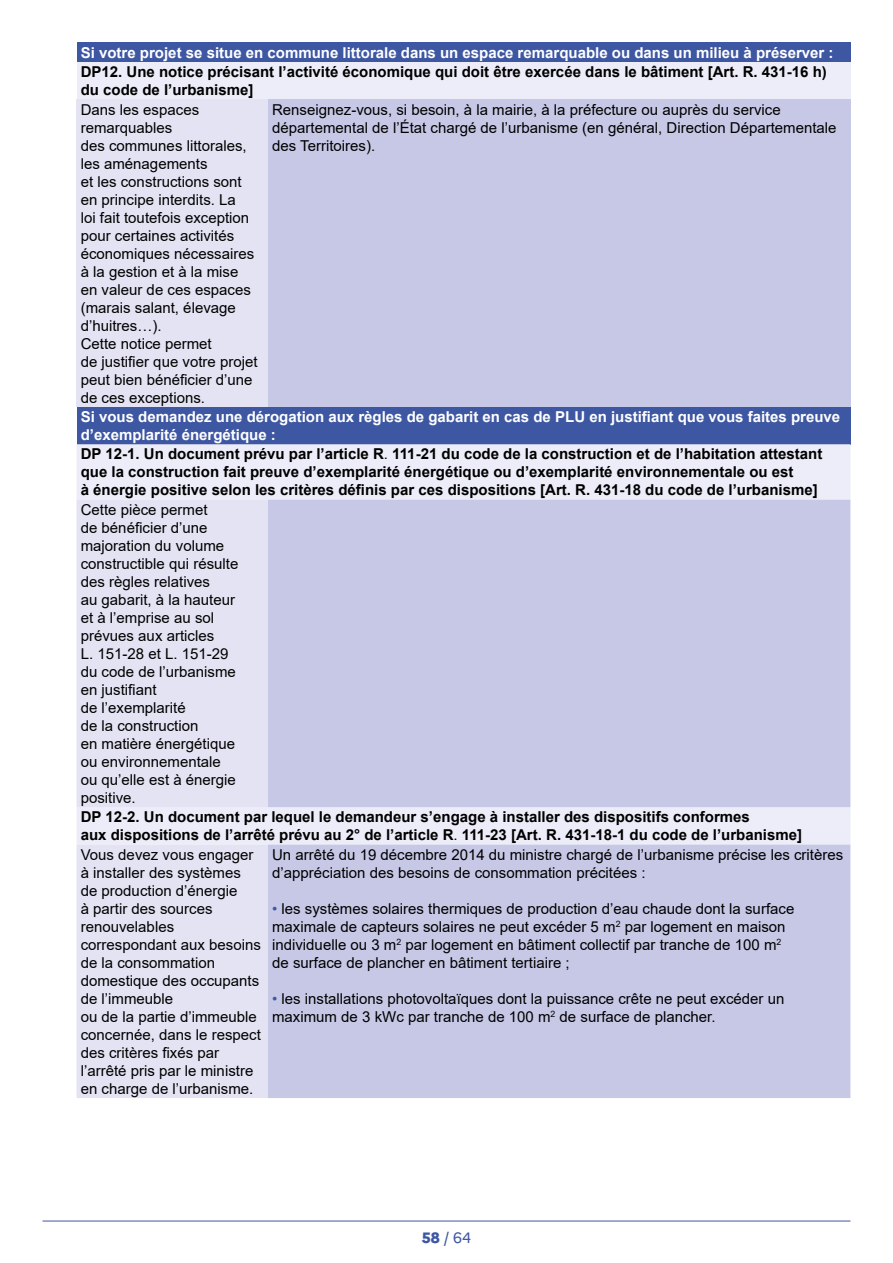
<style>
.page{position:relative;width:893px;height:1263px;background:#fff}
.page>*{position:absolute;margin:0;border:0;box-sizing:border-box;transform-origin:0 0}
.Texte_tableau_Courant{font:15px/18px "Arial";color:#000}
.Texte_tableau_Courant-2{font:700 15px/18px "Arial";color:#000}
.Texte_tableau_Courant-3{font:700 15px/18px "Arial";color:#fff}
.t1{font:15px "Marianne";color:#3e57a3}
.s1{font-weight:400}
.s2{color:#3e57a3}
.s3{font-weight:800}
</style>
<div class="page">
<hr style="left:43px;top:1221px;width:807px;height:1px;background:#3e57a3">
<div style="left:77px;top:43px;width:773px;height:19px;background:#3e57a3"></div>
<div style="left:77px;top:62px;width:773px;height:37px;background:#ecedf8"></div>
<div style="left:77px;top:99px;width:191px;height:308px;background:#e3e3f3"></div>
<div style="left:268px;top:99px;width:582px;height:308px;background:#c7c8e6"></div>
<div style="left:77px;top:407px;width:773px;height:37px;background:#3e57a3"></div>
<div style="left:77px;top:444px;width:773px;height:56px;background:#ecedf8"></div>
<div style="left:77px;top:500px;width:191px;height:598px;background:#e3e3f3"></div>
<div style="left:268px;top:500px;width:582px;height:598px;background:#c7c8e6"></div>
<p class="Texte_tableau_Courant-3" style="left:81px;top:44px;width:754px">Si votre projet se situe en commune littorale dans un espace remarquable ou dans un milieu à préserver :</p>
<p class="Texte_tableau_Courant-2" style="left:81px;top:63px;width:748px">DP12. Une notice précisant l’activité économique qui doit être exercée dans le bâtiment [Art. R. 431-16 h) du code de l’urbanisme]</p>
<p class="Texte_tableau_Courant" style="left:81px;top:100px;width:175px">Dans les espaces remarquables<br>des communes littorales, les aménagements<br>et les constructions sont en principe interdits. La loi fait toutefois exception pour certaines activités économiques nécessaires à la gestion et à la mise en valeur de ces espaces (marais salant, élevage d’huitres…).</p>
<p class="Texte_tableau_Courant" style="left:81px;top:334px;width:178px">Cette notice permet<br>de justifier que votre projet peut bien bénéficier d’une de ces exceptions.</p>
<p class="Texte_tableau_Courant" style="left:272px;top:100px;width:566px">Renseignez-vous, si besoin, à la mairie, à la préfecture ou auprès du service départemental de l’État chargé de l’urbanisme (en général, Direction Départementale des Territoires).</p>
<p class="Texte_tableau_Courant-3" style="left:81px;top:408px;width:761px">Si vous demandez une dérogation aux règles de gabarit en cas de PLU en justifiant que vous faites preuve d’exemplarité énergétique :</p>
<p class="Texte_tableau_Courant-2" style="left:81px;top:445px;width:743px">DP 12-1. Un document prévu par l’article R<span class="s1">.</span> 111-21 du code de la construction et de l’habitation attestant que la construction fait preuve d’exemplarité énergétique ou d’exemplarité environnementale ou est<br>à énergie positive selon les critères définis par ces dispositions [Art. R. 431-18 du code de l’urbanisme]</p>
<p class="Texte_tableau_Courant" style="left:81px;top:500px;width:159px">Cette pièce permet<br>de bénéficier d’une majoration du volume constructible qui résulte des règles relatives<br>au gabarit, à la hauteur et à l’emprise au sol prévues aux articles<br>L. 151-28 et L. 151-29 du code de l’urbanisme en justifiant<br>de l’exemplarité<br>de la construction<br>en matière énergétique ou environnementale ou qu’elle est à énergie positive.</p>
<p class="Texte_tableau_Courant-2" style="left:81px;top:808px;width:723px">DP 12-2. Un document par lequel le demandeur s’engage à installer des dispositifs conformes<br>aux dispositions de l’arrêté prévu au 2° de l’article R<span class="s1">.</span> 111-23 [Art. R. 431-18-1 du code de l’urbanisme]</p>
<p class="Texte_tableau_Courant" style="left:81px;top:845px;width:182px">Vous devez vous engager à installer des systèmes de production d’énergie<br>à partir des sources renouvelables correspondant aux besoins de la consommation domestique des occupants de l’immeuble<br>ou de la partie d’immeuble concernée, dans le respect des critères fixés par l’arrêté pris par le ministre en charge de l’urbanisme.</p>
<p class="Texte_tableau_Courant" style="left:272px;top:845px;width:573px">Un arrêté du 19 décembre 2014 du ministre chargé de l’urbanisme précise les critères d’appréciation des besoins de consommation précitées :</p>
<p class="Texte_tableau_Courant" style="left:272px;top:899px;width:524px"><span class="s2">•</span> les systèmes solaires thermiques de production d’eau chaude dont la surface maximale de capteurs solaires ne peut excéder 5 m<sup>2</sup> par logement en maison individuelle ou 3 m<sup>2</sup> par logement en bâtiment collectif par tranche de 100 m<sup>2 </sup>de surface de plancher en bâtiment tertiaire ;</p>
<p class="Texte_tableau_Courant" style="left:272px;top:989px;width:514px"><span class="s2">•</span> les installations photovoltaïques dont la puissance crête ne peut excéder un maximum de 3 kWc par tranche de 100 m<sup>2</sup> de surface de plancher.</p>
<p class="t1" style="left:422px;top:1226px;width:51px"><span class="s3">58</span> / 64</p>
</div>
